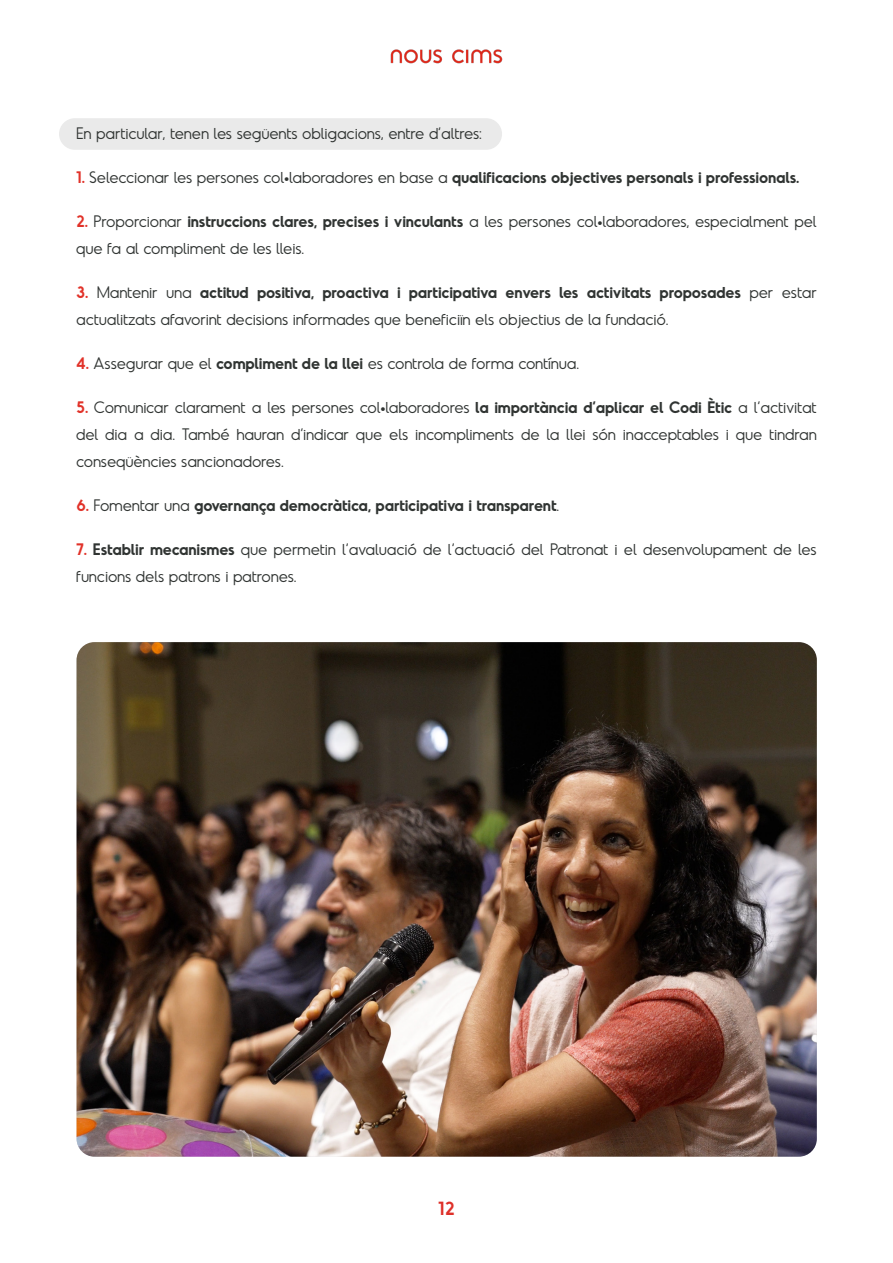
<style>
.page{position:relative;width:893px;height:1263px;background:#fff}
.page>*{position:absolute;margin:0;border:0;box-sizing:border-box;transform-origin:0 0}
.t1{font:600 18px "Odudo";color:#de3029}
.texto_general{font:300 15.75px/27px "Odudo";letter-spacing:-.01em;color:#303432}
.texto_general-2{font:600 15.75px "Odudo";letter-spacing:-.01em;color:#303432}
.s1{color:#e13229}
.s2{font-weight:300}
.s3{font-weight:600;color:#e13229}
.s4{font-weight:600}
</style>
<div class="page">
<img style="left:391px;top:49px;width:111px;height:15px">
<div style="left:59px;top:118px;width:443px;height:32px;background:#eaeaea;border-radius:16px"></div>
<img style="left:77px;top:642px;width:740px;height:515px">
<p class="texto_general" style="left:76px;top:120px;width:407px">En particular, tenen les següents obligacions, entre d’altres:</p>
<p class="texto_general-2" style="left:76px;top:167px;width:725px"><span class="s1">1.</span> <span class="s2">Seleccionar les persones col·laboradores en base a</span> qualificacions objectives personals i professionals.</p>
<p class="texto_general" style="left:76px;top:208px;width:742px"><span class="s3">2.</span> Proporcionar <span class="s4">instruccions clares, precises i vinculants</span> a les persones col·laboradores, especialment pel que fa al compliment de les lleis.</p>
<p class="texto_general" style="left:76px;top:279px;width:742px"><span class="s3">3.</span> Mantenir una <span class="s4">actitud positiva, proactiva i participativa envers les activitats proposades</span> per estar actualitzats afavorint decisions informades que beneficiïn els objectius de la fundació.</p>
<p class="texto_general" style="left:76px;top:350px;width:504px"><span class="s3">4.</span> Assegurar que el <span class="s4">compliment de la llei</span> es controla de forma contínua.</p>
<p class="texto_general" style="left:76px;top:394px;width:742px;text-align:justify"><span class="s3">5.</span> Comunicar clarament a les persones col·laboradores <span class="s4">la importància d’aplicar el Codi Ètic</span> a l’activitat del dia a dia. També hauran d’indicar que els incompliments de la llei són inacceptables i que tindran conseqüències sancionadores.</p>
<p class="texto_general-2" style="left:76px;top:495px;width:484px"><span class="s1">6.</span> <span class="s2">Fomentar una</span> governança democràtica, participativa i transparent<span class="s2">.</span></p>
<p class="texto_general" style="left:76px;top:536px;width:742px"><span class="s3">7.</span> <span class="s4">Establir mecanismes</span> que permetin l’avaluació de l’actuació del Patronat i el desenvolupament de les funcions dels patrons i patrones.</p>
<p class="t1" style="left:438px;top:1197px;width:18px">12</p>
</div>
